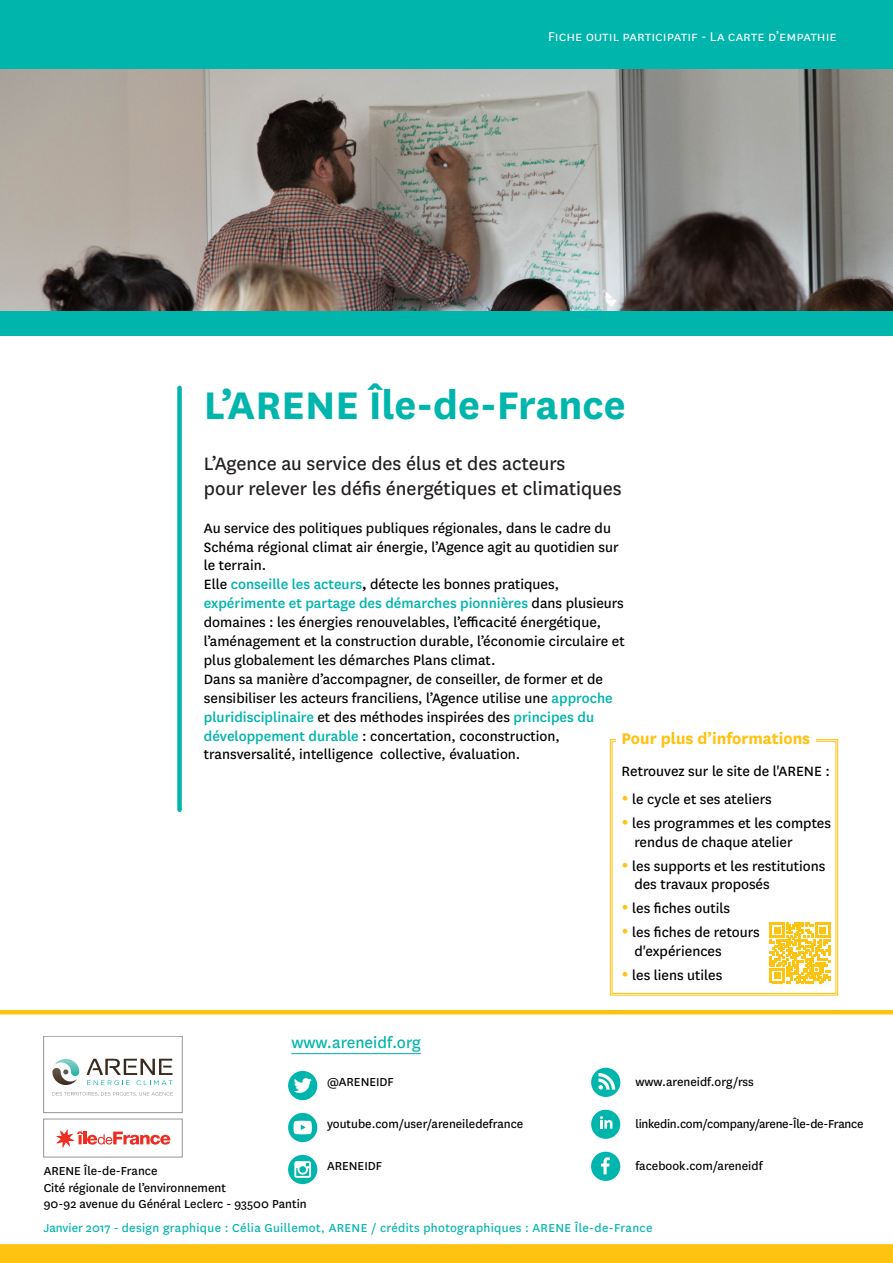
<style>
.page{position:relative;width:893px;height:1263px;background:#fff}
.page>*{position:absolute;margin:0;border:0;box-sizing:border-box;transform-origin:0 0}
.Titre_1{font:700 45px "National";color:#00b5ac}
.Titre_1-2{font:21px "National";color:#231f20}
.Texte_courant{font:700 18px "National";color:#fec210}
.Texte_courant-2{font:18px "National";color:#00b5ac}
.Texte_courant-3{font:15.75px/18.9px "National";color:#000}
.t1{font:15px "National";color:#fff}
.Texte_courant-4{font:13.5px "National";color:#000}
.Texte_courant-5{font:13.5px "National";letter-spacing:.025em;color:#00b5ac}
.Texte_courant-6{font:13.5px "National";letter-spacing:-.02em;color:#000}
.s1{font-weight:500;color:#00b5ac}
.s2{font-weight:600}
.s3{color:#fec210}
</style>
<div class="page">
<div style="left:0;top:0;width:893px;height:70px;background:#00b5ac"></div>
<hr style="left:0;top:1010px;width:893px;height:4px;background:#fec210">
<div style="left:0;top:1244px;width:893px;height:19px;background:#fec210"></div>
<div style="left:591px;top:1152px;width:29px;height:29px;background:#00b5ac;border-radius:50%"></div>
<svg style="left:601px;top:1157px;width:9px;height:17px"></svg>
<div style="left:591px;top:1110px;width:29px;height:29px;background:#00b5ac;border-radius:50%"></div>
<svg style="left:600px;top:1116px;width:12px;height:12px"></svg>
<div style="left:288px;top:1071px;width:29px;height:29px;background:#00b5ac;border-radius:50%"></div>
<svg style="left:294px;top:1078px;width:18px;height:15px"></svg>
<div style="left:591px;top:1068px;width:29px;height:29px;background:#00b5ac;border-radius:50%"></div>
<svg style="left:598px;top:1073px;width:17px;height:16px"></svg>
<div style="left:288px;top:1113px;width:29px;height:29px;background:#00b5ac;border-radius:50%"></div>
<svg style="left:294px;top:1121px;width:18px;height:13px"></svg>
<div style="left:288px;top:1155px;width:29px;height:29px;background:#00b5ac;border-radius:50%"></div>
<svg style="left:294px;top:1161px;width:17px;height:17px"></svg>
<hr style="left:291px;top:1053px;width:130px;height:1px;background:#00b5ac">
<svg style="left:43px;top:1036px;width:139px;height:121px"></svg>
<svg style="left:609px;top:739px;width:229px;height:257px"></svg>
<div style="left:612px;top:741px;width:224px;height:253px;border:1px solid #fec210"></div>
<div style="left:616px;top:731px;width:200px;height:24px;background:#fff"></div>
<img style="left:0;top:70px;width:893px;height:241px">
<div style="left:0;top:311px;width:893px;height:24px;background:#00b5ac"></div>
<div style="left:177px;top:388px;width:5px;height:422px;background:#00b5ac"></div>
<p class="t1" style="left:548px;top:27px;width:290px">Fiche outil participatif - La carte d’empathie</p>
<p class="Titre_1" style="left:204px;top:374px;width:423px">L’ARENE Île-de-France</p>
<p class="Titre_1-2" style="left:204px;top:449px;width:363px">L’Agence au service des élus et des acteurs</p>
<p class="Titre_1-2" style="left:204px;top:474px;width:419px">pour relever les défis énergétiques et climatiques</p>
<p class="Texte_courant-3" style="left:204px;top:518px;width:416px">Au service des politiques publiques régionales, dans le cadre du<br>Schéma régional climat air énergie, l’Agence agit au quotidien sur le terrain.</p>
<p class="Texte_courant-3" style="left:204px;top:574px;width:422px">Elle <span class="s1">conseille les acteurs</span><span class="s2">,</span> détecte les bonnes pratiques, <span class="s1">expérimente et partage des démarches pionnières</span> dans plusieurs domaines : les énergies renouvelables, l’efficacité énergétique, l’aménagement et la construction durable, l’économie circulaire et plus globalement les démarches Plans climat.</p>
<p class="Texte_courant-3" style="left:204px;top:669px;width:410px">Dans sa manière d’accompagner, de conseiller, de former et de sensibiliser les acteurs franciliens, l’Agence utilise une <span class="s1">approche pluridisciplinaire</span> et des méthodes inspirées des <span class="s1">principes du développement durable</span> : concertation, coconstruction, transversalité, intelligence collective, évaluation.</p>
<p class="Texte_courant" style="left:622px;top:726px;width:190px">Pour plus d’informations</p>
<p class="Texte_courant-3" style="left:622px;top:761px;width:210px">Retrouvez sur le site de l'ARENE :</p>
<p class="Texte_courant-3" style="left:622px;top:789px;width:152px"><span class="s3">•</span> le cycle et ses ateliers</p>
<p class="Texte_courant-3" style="left:634px;top:813px;width:198px;text-indent:-13px"><span class="s3">•</span> les programmes et les comptes rendus de chaque atelier</p>
<p class="Texte_courant-3" style="left:634px;top:855px;width:192px;text-indent:-13px"><span class="s3">•</span> les supports et les restitutions des travaux proposés</p>
<p class="Texte_courant-3" style="left:622px;top:898px;width:110px"><span class="s3">•</span> les fiches outils</p>
<p class="Texte_courant-3" style="left:634px;top:922px;width:127px;text-indent:-13px"><span class="s3">•</span> les fiches de retours d'expériences</p>
<p class="Texte_courant-3" style="left:622px;top:964px;width:102px"><span class="s3">•</span> les liens utiles</p>
<p class="Texte_courant-2" style="left:291px;top:1030px;width:131px">www.areneidf.org</p>
<p class="Texte_courant-4" style="left:44px;top:1162px;width:115px">ARENE Île-de-France</p>
<p class="Texte_courant-4" style="left:44px;top:1178px;width:184px">Cité régionale de l’environnement</p>
<p class="Texte_courant-4" style="left:44px;top:1194px;width:264px">90-92 avenue du Général Leclerc - 93500 Pantin</p>
<p class="Texte_courant-4" style="left:327px;top:1073px;width:68px">@ARENEIDF</p>
<p class="Texte_courant-4" style="left:327px;top:1115px;width:198px">youtube.com/user/areneiledefrance</p>
<p class="Texte_courant-4" style="left:327px;top:1157px;width:56px">ARENEIDF</p>
<p class="Texte_courant-4" style="left:635px;top:1073px;width:120px">www.areneidf.org/rss</p>
<p class="Texte_courant-6" style="left:635px;top:1115px;width:230px">linkedin.com/company/arene-Île-de-France</p>
<p class="Texte_courant-4" style="left:635px;top:1157px;width:129px">facebook.com/areneidf</p>
<p class="Texte_courant-5" style="left:43px;top:1219px;width:611px">Janvier 2017 - design graphique : Célia Guillemot, ARENE / crédits photographiques : ARENE Île-de-France</p>
</div>
